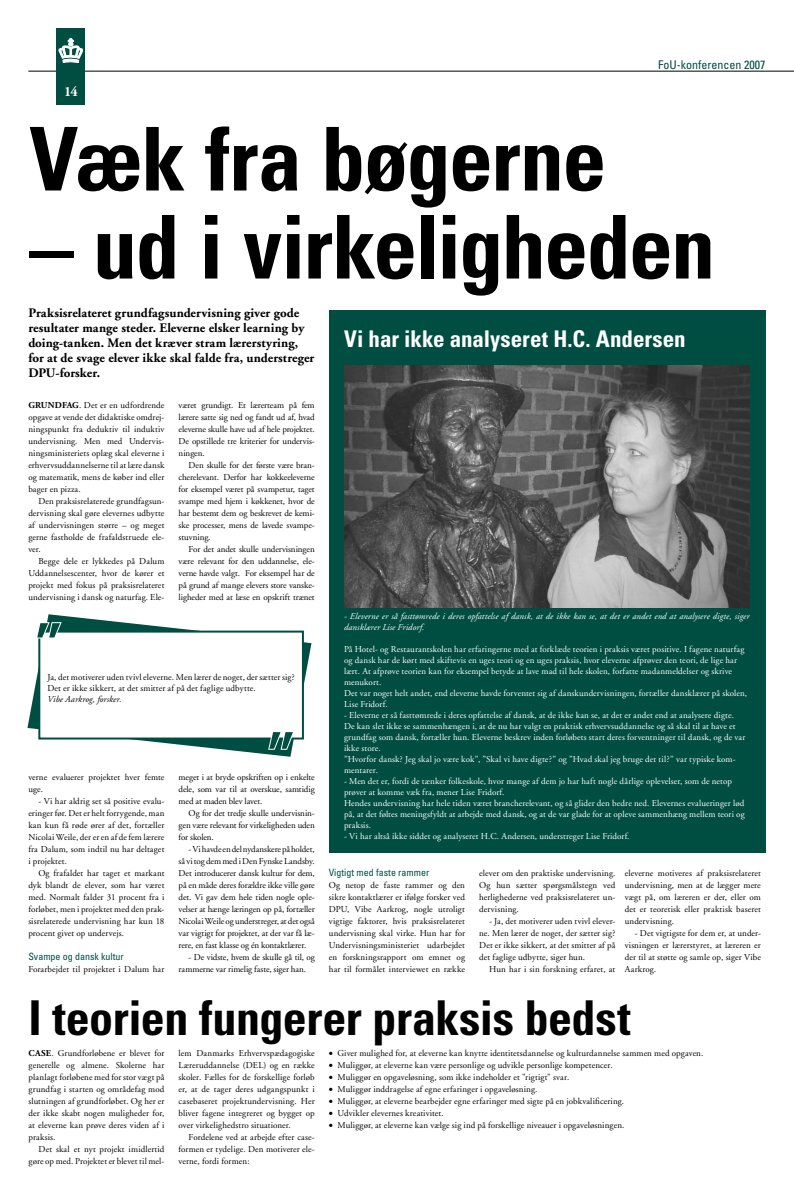
<style>
.page{position:relative;width:794px;height:1191px;background:#fff}
.page>*{position:absolute;margin:0;border:0;box-sizing:border-box;transform-origin:0 0}
.t1{font:700 condensed 88px "Univers";letter-spacing:-.02em;color:#000}
.t2{font:condensed 72px "Univers";color:#004d41}
.t3{font:700 condensed 48px "Univers";letter-spacing:-.01em;color:#000}
.t4{font:700 condensed 23px "Univers";color:#fff}
.t5{font:700 14px "Adobe Garamond";color:#fff}
.t6{font:700 13px/15px "Adobe Garamond";letter-spacing:.005em;color:#000}
.t7{font:condensed 12px "Univers";color:#004d41}
.t8{font:condensed 10px "Univers";color:#004d41}
.t9{font:9px/12px "Adobe Garamond";letter-spacing:.005em;color:#000;text-align:justify}
.t10{font:9px/11px "Adobe Garamond";letter-spacing:.01em;color:#fff}
.t11{font:italic 9px/11px "Adobe Garamond";letter-spacing:.01em;color:#fff}
.t12{font:italic 9px "Adobe Garamond";letter-spacing:.01em;color:#000}
.s1{font-weight:700}
</style>
<div class="page">
<hr style="left:28px;top:71px;width:766px;height:1px;background:#000">
<div style="left:57px;top:28px;width:28px;height:77px;background:#004d41"></div>
<svg style="left:59px;top:38px;width:24px;height:25px"></svg>
<svg style="left:27px;top:614px;width:284px;height:143px"></svg>
<div style="left:39px;top:631px;width:264px;height:107px;background:#fff"></div>
<div style="left:38px;top:630px;width:266px;height:109px;border:2px solid #004d41"></div>
<svg style="left:35px;top:621px;width:28px;height:19px"></svg>
<svg style="left:267px;top:736px;width:29px;height:15px"></svg>
<div style="left:329px;top:310px;width:436px;height:542px;background:#004d41"></div>
<img style="left:344px;top:366px;width:405px;height:242px">
<h3 class="t5" style="left:64px;top:84px;width:15px">14</h3>
<h3 class="t7" style="left:658px;top:57px;width:109px">FoU-konferencen 2007</h3>
<h1 class="t1" style="left:29px;top:105px;width:578px">Væk fra bøgerne</h1>
<h1 class="t1" style="left:29px;top:193px;width:687px">– ud i virkeligheden</h1>
<h3 class="t6" style="left:28px;top:306px;width:288px">Praksisrelateret grundfagsundervisning giver gode resultater mange steder. Eleverne elsker learning by doing-tanken. Men det kræver stram lærerstyring, for at de svage elever ikke skal falde fra, understreger DPU-forsker.</h3>
<h3 class="t4" style="left:344px;top:324px;width:343px">Vi har ikke analyseret H.C. Andersen</h3>
<p class="t9" style="left:28px;top:399px;width:138px"><span class="s1">GRUNDFAG</span>. Det er en udfordrende opgave at vende det didaktiske omdrej&shy;ningspunkt fra deduktiv til induktiv undervisning. Men med Undervis&shy;ningsministeriets oplæg skal eleverne i erhvervsuddannelserne til at lære dansk og matematik, mens de køber ind eller bager en pizza.</p>
<p class="t9" style="left:28px;top:495px;width:138px;text-indent:10px">Den praksisrelaterede grundfagsun&shy;dervisning skal gøre elevernes udbytte af undervisningen større – og meget gerne fastholde de frafaldstruede ele&shy;ver.</p>
<p class="t9" style="left:28px;top:555px;width:138px;text-indent:10px">Begge dele er lykkedes på Dalum Uddannelsescenter, hvor de kører et projekt med fokus på praksisrelateret undervisning i dansk og naturfag. Ele-</p>
<h2 class="t2" style="left:33px;top:604px;width:33px">”</h2>
<p class="t9" style="left:179px;top:399px;width:138px">været grundigt. Et lærerteam på fem lærere satte sig ned og fandt ud af, hvad eleverne skulle have ud af hele projektet.<br>De opstillede tre kriterier for undervis&shy;ningen.</p>
<p class="t9" style="left:179px;top:459px;width:138px;text-indent:10px">Den skulle for det første være bran&shy;cherelevant. Derfor har kokkeeleverne for eksempel været på svampetur, taget svampe med hjem i køkkenet, hvor de har bestemt dem og beskrevet de kemi&shy;ske processer, mens de lavede svampe&shy;stuvning.</p>
<p class="t9" style="left:179px;top:543px;width:138px;text-indent:10px">For det andet skulle undervisningen være relevant for den uddannelse, ele&shy;verne havde valgt. For eksempel har de på grund af mange elevers store vanske&shy;ligheder med at læse en opskrift trænet</p>
<p class="t9" style="left:47px;top:672px;width:249px;line-height:11px">Ja, det motiverer uden tvivl eleverne. Men lærer de noget, der sætter sig?<br>Det er ikke sikkert, at det smitter af på det faglige udbytte.</p>
<p class="t12" style="left:47px;top:694px;width:76px">Vibe Aarkrog, forsker.</p>
<p class="t9" style="left:28px;top:771px;width:138px">verne evaluerer projektet hver femte uge.</p>
<p class="t9" style="left:28px;top:795px;width:138px;text-indent:10px">- Vi har aldrig set så positive evalu&shy;eringer før. Det er helt forrygende, man kan kun få røde ører af det, fortæller Nicolai Weile, der er en af de fem lærere fra Dalum, som indtil nu har deltaget i projektet.</p>
<p class="t9" style="left:28px;top:867px;width:138px;text-indent:10px">Og frafaldet har taget et markant dyk blandt de elever, som har været med. Normalt falder 31 procent fra i forløbet, men i projektet med den prak&shy;sisrelaterede undervisning har kun 18 procent givet op undervejs.</p>
<p class="t8" style="left:28px;top:950px;width:97px">Svampe og dansk kultur</p>
<p class="t9" style="left:28px;top:963px;width:138px">Forarbejdet til projektet i Dalum har</p>
<h2 class="t2" style="left:267px;top:668px;width:30px">,,</h2>
<p class="t9" style="left:179px;top:771px;width:138px">meget i at bryde opskriften op i enkelte dele, som var til at overskue, samtidig med at maden blev lavet.</p>
<p class="t9" style="left:179px;top:807px;width:138px;text-indent:10px">Og for det tredje skulle undervisnin&shy;gen være relevant for virkeligheden uden for skolen.</p>
<p class="t9" style="left:179px;top:843px;width:138px;text-indent:10px">- Vi havde en del nydanskere på holdet, så vi tog dem med i Den Fynske Landsby.<br>Det introducerer dansk kultur for dem, på en måde deres forældre ikke ville gøre det. Vi gav dem hele tiden nogle ople&shy;velser at hænge læringen op på, fortæller Nicolai Weile og understreger, at det også var vigtigt for projektet, at der var få læ&shy;rere, en fast klasse og én kontaktlærer.</p>
<p class="t9" style="left:179px;top:951px;width:138px;text-indent:10px">- De vidste, hvem de skulle gå til, og rammerne var rimelig faste, siger han.</p>
<p class="t11" style="left:344px;top:611px;width:407px">- Eleverne er så fasttømrede i deres opfattelse af dansk, at de ikke kan se, at det er andet end at analysere digte, siger dansklærer Lise Fridorf.</p>
<p class="t10" style="left:344px;top:644px;width:404px">På Hotel- og Restaurantskolen har erfaringerne med at forklæde teorien i praksis været positive. I fagene naturfag og dansk har de kørt med skiftevis en uges teori og en uges praksis, hvor eleverne afprøver den teori, de lige har lært. At afprøve teorien kan for eksempel betyde at lave mad til hele skolen, forfatte madanmeldelser og skrive menukort.<br>Det var noget helt andet, end eleverne havde forventet sig af danskundervisningen, fortæller dansklærer på skolen, Lise Fridorf.</p>
<p class="t10" style="left:344px;top:710px;width:403px">- Eleverne er så fasttømrede i deres opfattelse af dansk, at de ikke kan se, at det er andet end at analysere digte.<br>De kan slet ikke se sammenhængen i, at de nu har valgt en praktisk erhvervsuddannelse og så skal til at have et grundfag som dansk, fortæller hun. Eleverne beskrev inden forløbets start deres forventninger til dansk, og de var ikke store.<br>”Hvorfor dansk? Jeg skal jo være kok”, ”Skal vi have digte?” og ”Hvad skal jeg bruge det til?” var typiske kom&shy;mentarer.</p>
<p class="t10" style="left:344px;top:776px;width:402px">- Men det er, fordi de tænker folkeskole, hvor mange af dem jo har haft nogle dårlige oplevelser, som de netop prøver at komme væk fra, mener Lise Fridorf.<br>Hendes undervisning har hele tiden været brancherelevant, og så glider den bedre ned. Elevernes evalueringer lød på, at det føltes meningsfyldt at arbejde med dansk, og at de var glade for at opleve sammenhæng mellem teori og praksis.</p>
<p class="t10" style="left:344px;top:831px;width:287px">- Vi har altså ikke siddet og analyseret H.C. Andersen, understreger Lise Fridorf.</p>
<p class="t8" style="left:329px;top:865px;width:102px">Vigtigt med faste rammer</p>
<p class="t9" style="left:329px;top:879px;width:138px">Og netop de faste rammer og den sikre kontaktlærer er ifølge forsker ved DPU, Vibe Aarkrog, nogle utroligt vigtige faktorer, hvis praksisrelateret undervisning skal virke. Hun har for Undervisningsministeriet udarbejdet en forskningsrapport om emnet og har til formålet interviewet en række</p>
<p class="t9" style="left:479px;top:867px;width:138px">elever om den praktiske undervisning.<br>Og hun sætter spørgsmålstegn ved herlighederne ved praksisrelateret un&shy;dervisning.</p>
<p class="t9" style="left:479px;top:915px;width:138px;text-indent:10px">- Ja, det motiverer uden tvivl elever&shy;ne. Men lærer de noget, der sætter sig?<br>Det er ikke sikkert, at det smitter af på det faglige udbytte, siger hun.</p>
<p class="t9" style="left:489px;top:963px;width:128px">Hun har i sin forskning erfaret, at</p>
<p class="t9" style="left:625px;top:867px;width:138px">eleverne motiveres af praksisrelateret undervisning, men at de lægger mere vægt på, om læreren er der, eller om det er teoretisk eller praktisk baseret undervisning.</p>
<p class="t9" style="left:625px;top:927px;width:138px;text-indent:10px">- Det vigtigste for dem er, at under&shy;visningen er lærerstyret, at læreren er der til at støtte og samle op, siger Vibe Aarkrog.</p>
<h3 class="t3" style="left:28px;top:988px;width:604px">I teorien fungerer praksis bedst</h3>
<p class="t9" style="left:29px;top:1047px;width:137px"><span class="s1">CASE</span>. Grundforløbene er blevet for generelle og almene. Skolerne har planlagt forløbene med for stor vægt på grundfag i starten og områdefag mod slutningen af grundforløbet. Og her er der ikke skabt nogen muligheder for, at eleverne kan prøve deres viden af i praksis.</p>
<p class="t9" style="left:29px;top:1143px;width:137px;text-align:right">Det skal et nyt projekt imidlertid gøre op med. Projektet er blevet til mel-</p>
<p class="t9" style="left:179px;top:1047px;width:138px">lem Danmarks Erhvervspædagogiske Læreruddannelse (DEL) og en række skoler. Fælles for de forskellige forløb er, at de tager deres udgangspunkt i casebaseret projektundervisning. Her bliver fagene integreret og bygget op over virkelighedstro situationer.</p>
<p class="t9" style="left:179px;top:1131px;width:138px;text-indent:10px">Fordelene ved at arbejde efter case&shy;formen er tydelige. Den motiverer ele&shy;verne, fordi formen:</p>
<p class="t9" style="left:329px;top:1047px;width:376px">• Giver mulighed for, at eleverne kan knytte identitetsdannelse og kulturdannelse sammen med opgaven.</p>
<p class="t9" style="left:329px;top:1059px;width:285px">• Muliggør, at eleverne kan være personlige og udvikle personlige kompetencer.</p>
<p class="t9" style="left:329px;top:1071px;width:242px">• Muliggør en opgaveløsning, som ikke indeholder et "rigtigt" svar.</p>
<p class="t9" style="left:329px;top:1083px;width:210px">• Muliggør inddragelse af egne erfaringer i opgaveløsning.</p>
<p class="t9" style="left:329px;top:1095px;width:297px">• Muliggør, at eleverne bearbejder egne erfaringer med sigte på en jobkvalificering.</p>
<p class="t9" style="left:329px;top:1107px;width:116px">• Udvikler elevernes kreativitet.</p>
<p class="t9" style="left:329px;top:1119px;width:297px">• Muliggør, at eleverne kan vælge sig ind på forskellige niveauer i opgaveløsningen.</p>
</div>
